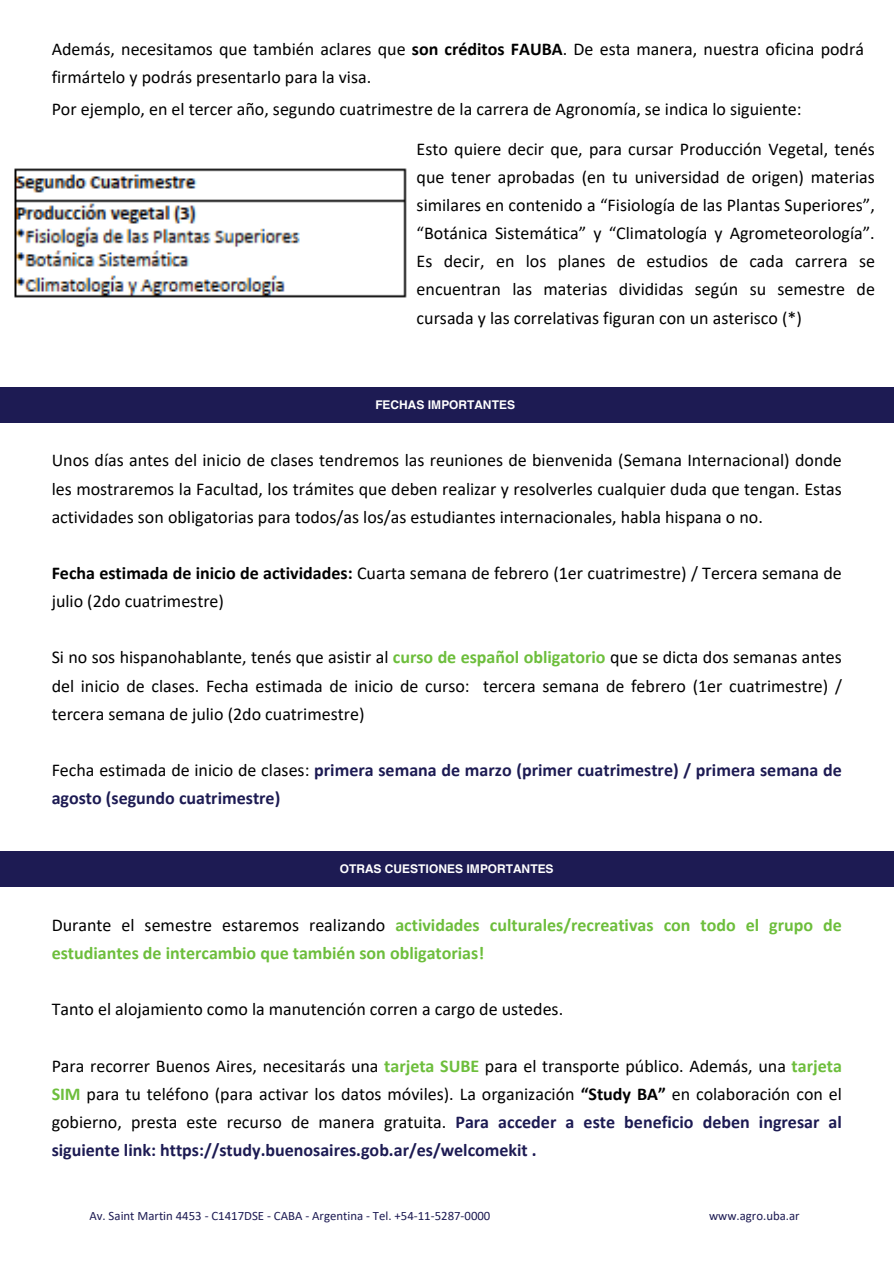
<style>
.page{position:relative;width:894px;height:1264px;background:#fff}
.page>*{position:absolute;margin:0;border:0;box-sizing:border-box;transform-origin:0 0}
.t1{font:18px/28.2px "Calibri";color:#000;text-align:justify}
.t2{font:700 18px/28.2px "Calibri";color:#6dbe3c}
.t3{font:700 18px/28.2px "Calibri";color:#1d1b53}
.t4{font:12.75px "Calibri";color:#1d1b53}
.t5{font:700 12px "Helvetica World";color:#fff}
.s1{font-weight:700}
.s2{font-weight:700;color:#6dbe3c}
.s3{font-weight:400;color:#000}
.s4{font-weight:700;color:#1d1b53}
</style>
<div class="page">
<div style="left:0;top:851px;width:893px;height:36px;background:#1d1b53"></div>
<div style="left:0;top:387px;width:893px;height:36px;background:#1d1b53"></div>
<img style="left:14px;top:168px;width:393px;height:130px">
<p class="t1" style="left:52px;top:36px;width:813px">Además, necesitamos que también aclares que <span class="s1">son créditos FAUBA</span>. De esta manera, nuestra oficina podrá firmártelo y podrás presentarlo para la visa.</p>
<h1 class="t1" style="left:52px;top:97px;width:751px">Por ejemplo, en el tercer año, segundo cuatrimestre de la carrera de Agronomía, se indica lo siguiente:</h1>
<p class="t1" style="left:416px;top:136px;width:459px">Esto quiere decir que, para cursar Producción Vegetal, tenés que tener aprobadas (en tu universidad de origen) materias similares en contenido a “Fisiología de las Plantas Superiores”, “Botánica Sistemática” y “Climatología y Agrometeorología”.<br>Es decir, en los planes de estudios de cada carrera se encuentran las materias divididas según su semestre de cursada y las correlativas figuran con un asterisco (*)</p>
<h1 class="t5" style="left:375px;top:395px;width:141px">FECHAS IMPORTANTES</h1>
<h1 class="t1" style="left:52px;top:448px;width:791px">Unos días antes del inicio de clases tendremos las reuniones de bienvenida (Semana Internacional) donde les mostraremos la Facultad, los trámites que deben realizar y resolverles cualquier duda que tengan. Estas actividades son obligatorias para todos/as los/as estudiantes internacionales, habla hispana o no.</h1>
<h1 class="t1" style="left:52px;top:560px;width:791px"><span class="s1">Fecha estimada de inicio de actividades:</span> Cuarta semana de febrero (1er cuatrimestre) / Tercera semana de julio (2do cuatrimestre)</h1>
<p class="t1" style="left:52px;top:645px;width:791px">Si no sos hispanohablante, tenés que asistir al <span class="s2">curso de español obligatorio</span> que se dicta dos semanas antes del inicio de clases. Fecha estimada de inicio de curso: tercera semana de febrero (1er cuatrimestre) / tercera semana de julio (2do cuatrimestre)</p>
<h2 class="t3" style="left:52px;top:757px;width:791px"><span class="s3">Fecha estimada de inicio de clases:</span> primera semana de marzo (primer cuatrimestre) / primera semana de agosto (segundo cuatrimestre)</h2>
<h1 class="t5" style="left:340px;top:858px;width:215px">OTRAS CUESTIONES IMPORTANTES</h1>
<h1 class="t2" style="left:52px;top:912px;width:791px"><span class="s3">Durante el semestre estaremos realizando</span> actividades culturales/recreativas con todo el grupo de estudiantes de intercambio que también son obligatorias!</h1>
<h1 class="t1" style="left:52px;top:996px;width:513px">Tanto el alojamiento como la manutención corren a cargo de ustedes.</h1>
<h2 class="t1" style="left:52px;top:1052px;width:791px">Para recorrer Buenos Aires, necesitarás una <span class="s2">tarjeta SUBE</span> para el transporte público. Además, una <span class="s2">tarjeta SIM</span> para tu teléfono (para activar los datos móviles). La organización <span class="s1">“Study BA”</span> en colaboración con el gobierno, presta este recurso de manera gratuita. <span class="s4">Para acceder a este beneficio deben ingresar al siguiente link: https://study.buenosaires.gob.ar/es/welcomekit .</span></h2>
<h1 class="t4" style="left:89px;top:1210px;width:402px">Av. Saint Martin 4453 - C1417DSE - CABA - Argentina - Tel. +54-11-5287-0000</h1>
<h1 class="t4" style="left:709px;top:1210px;width:92px">www.agro.uba.ar</h1>
</div>
